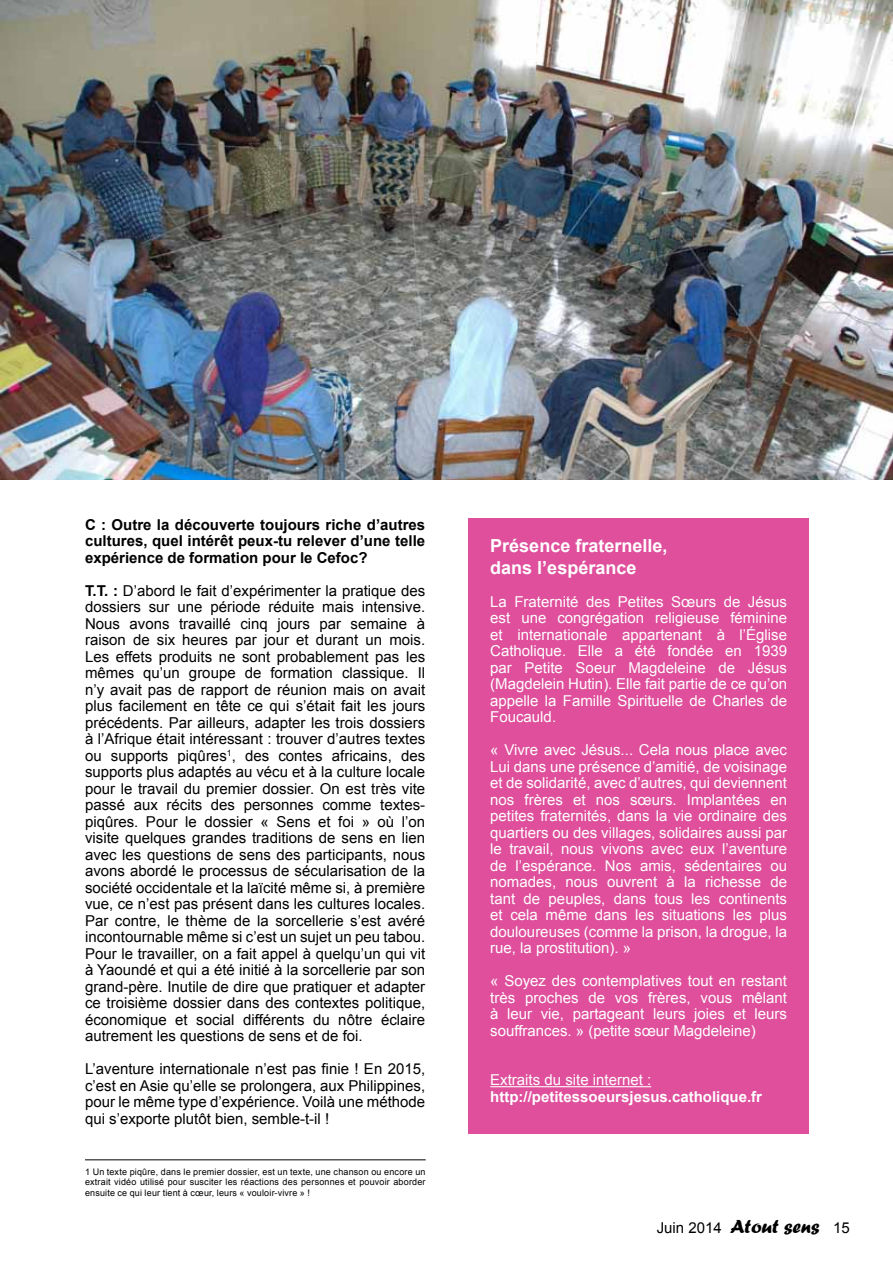
<style>
.page{position:relative;width:893px;height:1263px;background:#fff}
.page>*{position:absolute;margin:0;border:0;box-sizing:border-box;transform-origin:0 0}
.t1{font:700 18px/21.6px "Arial";color:#fff}
.t2{font:15px/16.5px "Arial";color:#000;text-align:justify}
.t3{font:15px/16.5px "Arial";color:#fff;text-align:justify}
.t4{font:700 15px/16.5px "Arial";color:#000;text-align:justify}
.t5{font:700 15px "Arial";color:#fff}
.t6{font:9px/10.5px "Arial";letter-spacing:.02em;color:#000;text-align:justify}
.s1{font-weight:700}
.s2{font-family:"Forte";font-size:19.5px}
</style>
<div class="page">
<hr style="left:85px;top:1159px;width:341px;height:1px;background:#000">
<div style="left:468px;top:519px;width:340px;height:615px;background:#df4f9c"></div>
<hr style="left:490px;top:1086px;width:161px;height:1px;background:#fff">
<img style="left:0;top:0;width:893px;height:480px">
<p class="t4" style="left:85px;top:517px;width:342px">C : Outre la découverte toujours riche d’autres cultures, quel intérêt peux-tu relever d’une telle expérience de formation pour le Cefoc?</p>
<p class="t2" style="left:85px;top:582px;width:342px"><span class="s1">T.T. :</span> D’abord le fait d’expérimenter la pratique des dossiers sur une période réduite mais intensive.<br>Nous avons travaillé cinq jours par semaine à raison de six heures par jour et durant un mois.<br>Les effets produits ne sont probablement pas les mêmes qu’un groupe de formation classique. Il n’y avait pas de rapport de réunion mais on avait plus facilement en tête ce qui s’était fait les jours précédents. Par ailleurs, adapter les trois dossiers à l’Afrique était intéressant : trouver d’autres textes ou supports piqûres<sup>1</sup>, des contes africains, des supports plus adaptés au vécu et à la culture locale pour le travail du premier dossier. On est très vite passé aux récits des personnes comme textes&shy;piqûres. Pour le dossier « Sens et foi » où l’on visite quelques grandes traditions de sens en lien avec les questions de sens des participants, nous avons abordé le processus de sécularisation de la société occidentale et la laïcité même si, à première vue, ce n’est pas présent dans les cultures locales.<br>Par contre, le thème de la sorcellerie s’est avéré incontournable même si c’est un sujet un peu tabou.<br>Pour le travailler, on a fait appel à quelqu’un qui vit à Yaoundé et qui a été initié à la sorcellerie par son grand-père. Inutile de dire que pratiquer et adapter ce troisième dossier dans des contextes politique, économique et social différents du nôtre éclaire autrement les questions de sens et de foi.</p>
<p class="t2" style="left:85px;top:1061px;width:342px">L’aventure internationale n’est pas finie ! En 2015, c’est en Asie qu’elle se prolongera, aux Philippines, pour le même type d’expérience. Voilà une méthode qui s’exporte plutôt bien, semble-t-il !</p>
<p class="t6" style="left:85px;top:1166px;width:342px">1 Un texte piqûre, dans le premier dossier, est un texte, une chanson ou encore un extrait vidéo utilisé pour susciter les réactions des personnes et pouvoir aborder ensuite ce qui leur tient à cœur, leurs « vouloir-vivre » !</p>
<p class="t1" style="left:490px;top:535px;width:179px">Présence fraternelle, dans l’espérance</p>
<p class="t3" style="left:490px;top:593px;width:298px">La Fraternité des Petites Sœurs de Jésus est une congrégation religieuse féminine et internationale appartenant à l’Église Catholique. Elle a été fondée en 1939 par Petite Soeur Magdeleine de Jésus (Magdelein Hutin). Elle fait partie de ce qu’on appelle la Famille Spirituelle de Charles de Foucauld.</p>
<p class="t3" style="left:490px;top:742px;width:298px">« Vivre avec Jésus... Cela nous place avec Lui dans une présence d’amitié, de voisinage et de solidarité, avec d’autres, qui deviennent nos frères et nos sœurs. Implantées en petites fraternités, dans la vie ordinaire des quartiers ou des villages, solidaires aussi par le travail, nous vivons avec eux l’aventure de l’espérance. Nos amis, sédentaires ou nomades, nous ouvrent à la richesse de tant de peuples, dans tous les continents et cela même dans les situations les plus douloureuses (comme la prison, la drogue, la rue, la prostitution). »</p>
<p class="t3" style="left:490px;top:973px;width:298px">« Soyez des contemplatives tout en restant très proches de vos frères, vous mêlant à leur vie, partageant leurs joies et leurs souffrances. » (petite sœur Magdeleine)</p>
<p class="t3" style="left:490px;top:1072px;width:162px">Extraits du site internet :</p>
<p class="t5" style="left:490px;top:1086px;width:273px">http://petitessoeursjesus.catholique.fr</p>
<p class="t2" style="left:657px;top:1219px;width:195px">Juin 2014 <span class="s2">Atout sens</span> 15</p>
</div>
